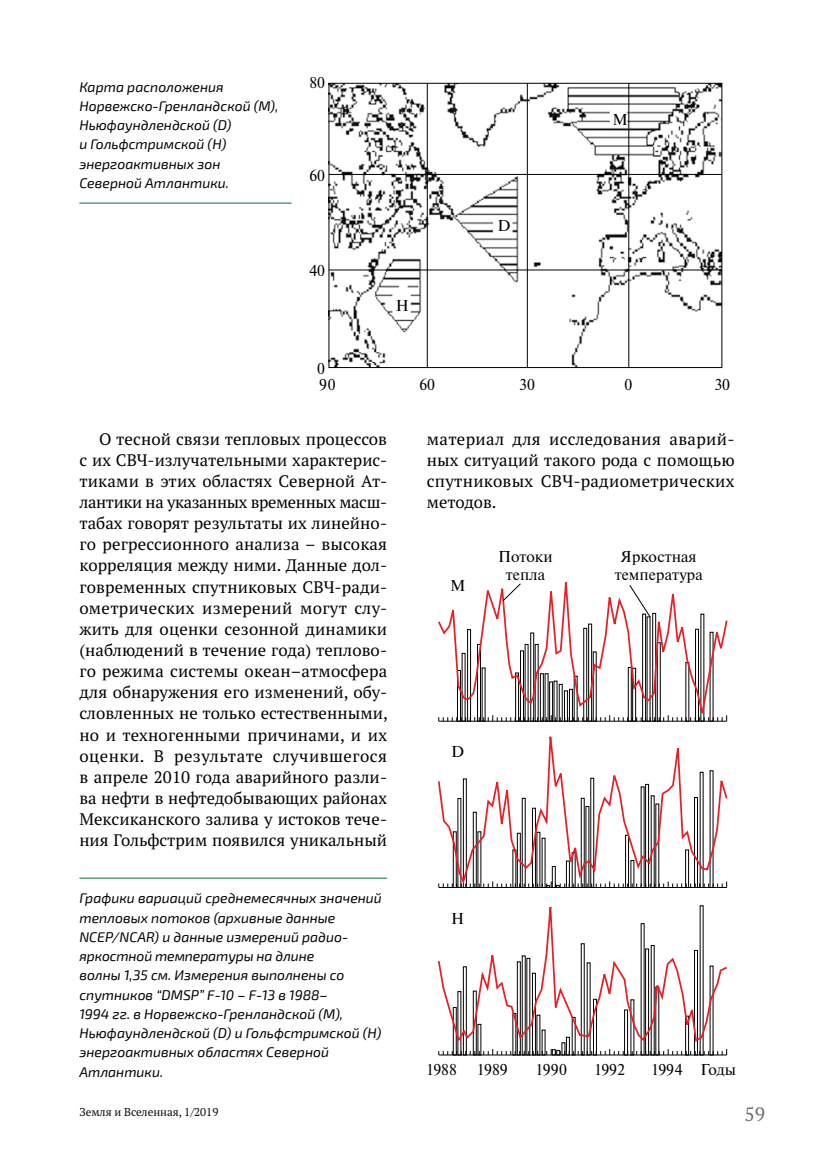
<style>
.page{position:relative;width:814px;height:1166px;background:#fff}
.page>*{position:absolute;margin:0;border:0;box-sizing:border-box;transform-origin:0 0}
.t1{font:19.25px "PT Serif Pro";color:#6d6e71}
.t2{font:16.62px/21.2px "PT Serif Pro";letter-spacing:.005em;color:#000}
.t3{font:15.75px/17.5px "Newton";color:#000;text-align:center}
.t4{font:italic 14px/19.2px "Exo 2";color:#000}
.t5{font:11.38px "PT Serif Pro";color:#000}
</style>
<div class="page">
<hr style="left:79px;top:203px;width:212px;height:1px;background:#007236">
<img style="left:330px;top:85px;width:390px;height:281px">
<div style="left:328px;top:83px;width:394px;height:285px;border:1px solid #000"></div>
<hr style="left:329px;top:174px;width:392px;height:1px;background:#000">
<hr style="left:329px;top:270px;width:392px;height:1px;background:#000">
<hr style="left:427px;top:83px;width:1px;height:284px;background:#000">
<hr style="left:527px;top:83px;width:1px;height:284px;background:#000">
<hr style="left:628px;top:83px;width:1px;height:284px;background:#000">
<hr style="left:79px;top:878px;width:308px;height:1px;background:#007236">
<svg style="left:438px;top:1052px;width:289px;height:3px"></svg>
<svg style="left:438px;top:886px;width:290px;height:166px"></svg>
<svg style="left:438px;top:736px;width:290px;height:150px"></svg>
<svg style="left:438px;top:582px;width:290px;height:140px"></svg>
<svg style="left:502px;top:582px;width:19px;height:20px"></svg>
<svg style="left:628px;top:584px;width:23px;height:34px"></svg>
<p class="t4" style="left:79px;top:77px;width:200px">Карта расположения<br>Норвежско-Гренландской (M),<br>Ньюфаундлендской (D)<br>и Гольфстримской (H) энергоактивных зон<br>Северной Атлантики.</p>
<p class="t3" style="left:309px;top:74px;width:17px">80</p>
<p class="t3" style="left:309px;top:167px;width:17px">60</p>
<p class="t3" style="left:309px;top:262px;width:17px">40</p>
<p class="t3" style="left:396px;top:297px;width:14px">H</p>
<p class="t3" style="left:497px;top:217px;width:14px">D</p>
<p class="t3" style="left:612px;top:111px;width:17px">M</p>
<p class="t3" style="left:317px;top:361px;width:20px;line-height:16.3px;text-align:left">0<br>90</p>
<p class="t2" style="left:79px;top:428px;width:310px;text-indent:20px">О тесной связи тепловых процессов с их СВЧ-излучательными характерис&shy;тиками в этих областях Северной Ат&shy;лантики на указанных временных масш&shy;табах говорят результаты их линейно&shy;го регрессионного анализа – высокая корреляция между ними. Данные дол&shy;говременных спутниковых СВЧ-ради&shy;ометрических измерений могут слу&shy;жить для оценки сезонной динамики (наблюдений в течение года) теплово&shy;го режима системы океан–атмосфера для обнаружения его изменений, обу&shy;словленных не только естественными, но и техногенными причинами, и их оценки. В результате случившегося в апреле 2010 года аварийного разли&shy;ва нефти в нефтедобывающих районах Мексиканского залива у истоков тече&shy;ния Гольфстрим появился уникальный</p>
<p class="t4" style="left:79px;top:889px;width:304px">Графики вариаций среднемесячных значений тепловых потоков (архивные данные NCEP/NCAR) и данные измерений радио&shy;яркостной температуры на длине<br>волны 1,35 см. Измерения выполнены со спутников “DMSP” F‑10 – F‑13 в 1988–<br>1994 гг. в Норвежско-Гренландской (M), Ньюфаундлендской (D) и Гольфстримской (H) энергоактивных областях Северной Атлантики.</p>
<p class="t5" style="left:79px;top:1104px;width:140px">Земля и Вселенная, 1/2019</p>
<p class="t3" style="left:419px;top:376px;width:17px">60</p>
<p class="t3" style="left:519px;top:376px;width:17px">30</p>
<p class="t3" style="left:624px;top:376px;width:9px">0</p>
<p class="t3" style="left:714px;top:376px;width:17px">30</p>
<p class="t2" style="left:427px;top:428px;width:309px;text-align:justify">материал для исследования аварий&shy;ных ситуаций такого рода с помощью спутниковых СВЧ-радиометрических методов.</p>
<p class="t3" style="left:450px;top:576px;width:17px">M</p>
<p class="t3" style="left:498px;top:548px;width:56px">Потоки тепла</p>
<p class="t3" style="left:614px;top:548px;width:90px">Яркостная температура</p>
<p class="t3" style="left:451px;top:743px;width:14px">D</p>
<p class="t3" style="left:451px;top:910px;width:14px">H</p>
<p class="t3" style="left:426px;top:1060px;width:32px">1988</p>
<p class="t3" style="left:477px;top:1060px;width:32px">1989</p>
<p class="t3" style="left:535px;top:1060px;width:33px">1990</p>
<p class="t3" style="left:594px;top:1060px;width:32px">1992</p>
<p class="t3" style="left:651px;top:1060px;width:86px">1994 Годы</p>
<p class="t1" style="left:744px;top:1101px;width:22px">59</p>
</div>
